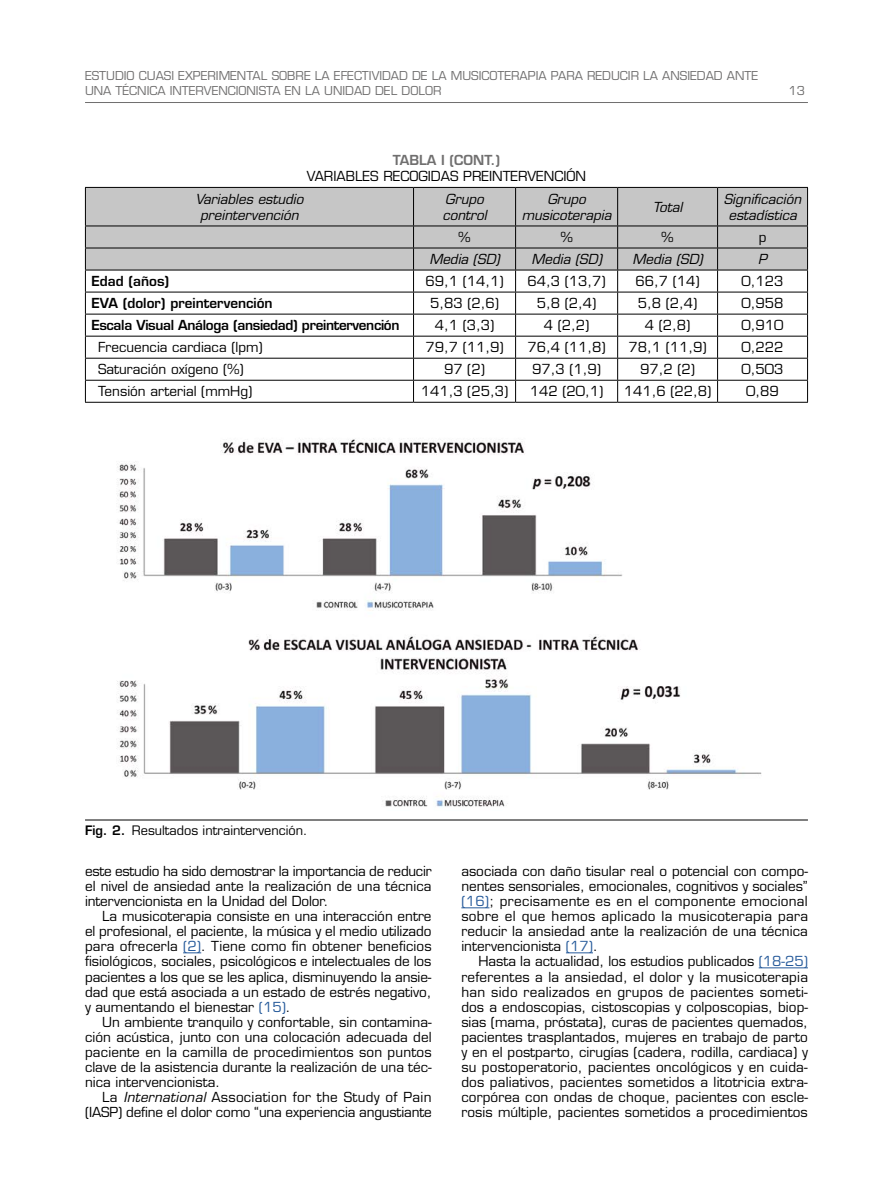
<style>
.page{position:relative;width:893px;height:1191px;background:#fff}
.page>*{position:absolute;margin:0;border:0;box-sizing:border-box;transform-origin:0 0}
.t1{font:13.5px/15px "Eurostile LT Std";color:#000;text-align:justify}
.t2{font:italic 13.5px/16.5px "Eurostile LT Std";color:#000;text-align:center}
.t3{font:600 13.5px "Eurostile LT Std";letter-spacing:-.025em;color:#000}
.t4{font:600 13.5px "Eurostile LT Std";color:#000}
.t5{font:600 13.5px "Eurostile LT Std";color:#706f6f}
.t6{font:12.75px "Eurostile LT Std";color:#000}
.t7{font:12px/15px "Eurostile LT Std";color:#706f6f}
.s1{font-weight:600}
.s2{color:#275b9b}
.s3{font-style:italic}
</style>
<div class="page">
<hr style="left:85px;top:102px;width:723px;height:1px;background:#706f6f">
<svg style="left:183px;top:952px;width:18px;height:1px"></svg>
<svg style="left:461px;top:907px;width:28px;height:1px"></svg>
<svg style="left:566px;top:952px;width:27px;height:1px"></svg>
<hr style="left:759px;top:967px;width:49px;height:1px;background:#275b9b">
<div style="left:86px;top:188px;width:721px;height:82px;background:#c6c6c6"></div>
<hr style="left:85px;top:187px;width:329px;height:1px;background:#000">
<hr style="left:85px;top:188px;width:1px;height:38px;background:#000">
<hr style="left:414px;top:187px;width:102px;height:1px;background:#000">
<hr style="left:413px;top:188px;width:1px;height:38px;background:#000">
<hr style="left:516px;top:187px;width:102px;height:1px;background:#000">
<hr style="left:515px;top:188px;width:1px;height:38px;background:#000">
<hr style="left:618px;top:187px;width:100px;height:1px;background:#000">
<hr style="left:617px;top:188px;width:1px;height:38px;background:#000">
<hr style="left:718px;top:187px;width:90px;height:1px;background:#000">
<hr style="left:717px;top:188px;width:1px;height:38px;background:#000">
<hr style="left:807px;top:188px;width:1px;height:38px;background:#000">
<hr style="left:85px;top:226px;width:329px;height:1px;background:#000">
<hr style="left:414px;top:226px;width:102px;height:1px;background:#000">
<hr style="left:516px;top:226px;width:102px;height:1px;background:#000">
<hr style="left:618px;top:226px;width:100px;height:1px;background:#000">
<hr style="left:718px;top:226px;width:90px;height:1px;background:#000">
<hr style="left:85px;top:248px;width:329px;height:1px;background:#000">
<hr style="left:414px;top:248px;width:102px;height:1px;background:#000">
<hr style="left:516px;top:248px;width:102px;height:1px;background:#000">
<hr style="left:618px;top:248px;width:100px;height:1px;background:#000">
<hr style="left:718px;top:248px;width:90px;height:1px;background:#000">
<hr style="left:85px;top:270px;width:329px;height:1px;background:#000">
<hr style="left:414px;top:270px;width:102px;height:1px;background:#000">
<hr style="left:516px;top:270px;width:102px;height:1px;background:#000">
<hr style="left:618px;top:270px;width:100px;height:1px;background:#000">
<hr style="left:718px;top:270px;width:90px;height:1px;background:#000">
<hr style="left:85px;top:292px;width:329px;height:1px;background:#000">
<hr style="left:414px;top:292px;width:102px;height:1px;background:#000">
<hr style="left:516px;top:292px;width:102px;height:1px;background:#000">
<hr style="left:618px;top:292px;width:100px;height:1px;background:#000">
<hr style="left:718px;top:292px;width:90px;height:1px;background:#000">
<hr style="left:85px;top:314px;width:329px;height:1px;background:#000">
<hr style="left:414px;top:314px;width:102px;height:1px;background:#000">
<hr style="left:516px;top:314px;width:102px;height:1px;background:#000">
<hr style="left:618px;top:314px;width:100px;height:1px;background:#000">
<hr style="left:718px;top:314px;width:90px;height:1px;background:#000">
<hr style="left:85px;top:336px;width:329px;height:1px;background:#000">
<hr style="left:414px;top:336px;width:102px;height:1px;background:#000">
<hr style="left:516px;top:336px;width:102px;height:1px;background:#000">
<hr style="left:618px;top:336px;width:100px;height:1px;background:#000">
<hr style="left:718px;top:336px;width:90px;height:1px;background:#000">
<hr style="left:85px;top:358px;width:329px;height:1px;background:#000">
<hr style="left:414px;top:358px;width:102px;height:1px;background:#000">
<hr style="left:516px;top:358px;width:102px;height:1px;background:#000">
<hr style="left:618px;top:358px;width:100px;height:1px;background:#000">
<hr style="left:718px;top:358px;width:90px;height:1px;background:#000">
<hr style="left:85px;top:380px;width:329px;height:1px;background:#000">
<svg style="left:85px;top:226px;width:1px;height:176px"></svg>
<hr style="left:414px;top:380px;width:102px;height:1px;background:#000">
<svg style="left:413px;top:226px;width:1px;height:176px"></svg>
<hr style="left:516px;top:380px;width:102px;height:1px;background:#000">
<svg style="left:515px;top:226px;width:1px;height:176px"></svg>
<hr style="left:618px;top:380px;width:100px;height:1px;background:#000">
<svg style="left:617px;top:226px;width:1px;height:176px"></svg>
<hr style="left:718px;top:380px;width:90px;height:1px;background:#000">
<svg style="left:717px;top:226px;width:1px;height:176px"></svg>
<svg style="left:807px;top:226px;width:1px;height:176px"></svg>
<hr style="left:85px;top:402px;width:329px;height:1px;background:#000">
<hr style="left:414px;top:402px;width:102px;height:1px;background:#000">
<hr style="left:516px;top:402px;width:102px;height:1px;background:#000">
<hr style="left:618px;top:402px;width:100px;height:1px;background:#000">
<hr style="left:718px;top:402px;width:90px;height:1px;background:#000">
<img style="left:117px;top:439px;width:645px;height:368px">
<hr style="left:85px;top:819px;width:723px;height:1px;background:#000">
<p class="t7" style="left:85px;top:68px;width:675px">ESTUDIO CUASI EXPERIMENTAL SOBRE LA EFECTIVIDAD DE LA MUSICOTERAPIA PARA REDUCIR LA ANSIEDAD ANTE<br>UNA TÉCNICA INTERVENCIONISTA EN LA UNIDAD DEL DOLOR</p>
<p class="t5" style="left:393px;top:151px;width:109px">TABLA I (CONT.)</p>
<p class="t1" style="left:307px;top:169px;width:281px">VARIABLES RECOGIDAS PREINTERVENCIÓN</p>
<p class="t7" style="left:788px;top:83px;width:18px">13</p>
<p class="t2" style="left:195px;top:191px;width:110px">Variables estudio preintervención</p>
<p class="t2" style="left:442px;top:191px;width:46px;text-align:left">Grupo control</p>
<p class="t2" style="left:522px;top:191px;width:91px">Grupo musicoterapia</p>
<p class="t2" style="left:653px;top:199px;width:31px">Total</p>
<p class="t2" style="left:724px;top:191px;width:79px">Significación estadística</p>
<p class="t1" style="left:459px;top:230px;width:13px">%</p>
<p class="t1" style="left:561px;top:230px;width:13px">%</p>
<p class="t1" style="left:662px;top:230px;width:13px">%</p>
<p class="t1" style="left:759px;top:230px;width:9px">p</p>
<p class="t2" style="left:429px;top:251px;width:72px">Media (SD)</p>
<p class="t2" style="left:531px;top:251px;width:72px">Media (SD)</p>
<p class="t2" style="left:632px;top:251px;width:72px">Media (SD)</p>
<p class="t2" style="left:758px;top:251px;width:10px">P</p>
<p class="t4" style="left:91px;top:273px;width:79px">Edad (años)</p>
<p class="t1" style="left:425px;top:274px;width:80px">69,1 (14,1)</p>
<p class="t1" style="left:527px;top:274px;width:80px">64,3 (13,7)</p>
<p class="t1" style="left:635px;top:274px;width:66px">66,7 (14)</p>
<p class="t1" style="left:742px;top:274px;width:43px">0,123</p>
<p class="t4" style="left:91px;top:295px;width:183px">EVA (dolor) preintervención</p>
<p class="t1" style="left:430px;top:296px;width:70px">5,83 (2,6)</p>
<p class="t1" style="left:537px;top:296px;width:61px">5,8 (2,4)</p>
<p class="t1" style="left:638px;top:296px;width:61px">5,8 (2,4)</p>
<p class="t1" style="left:742px;top:296px;width:43px">0,958</p>
<p class="t3" style="left:91px;top:317px;width:310px">Escala Visual Análoga (ansiedad) preintervención</p>
<p class="t1" style="left:435px;top:318px;width:61px">4,1 (3,3)</p>
<p class="t1" style="left:544px;top:318px;width:47px">4 (2,2)</p>
<p class="t1" style="left:645px;top:318px;width:47px">4 (2,8)</p>
<p class="t1" style="left:742px;top:318px;width:43px">0,910</p>
<p class="t1" style="left:98px;top:340px;width:166px">Frecuencia cardiaca (lpm)</p>
<p class="t1" style="left:425px;top:340px;width:80px">79,7 (11,9)</p>
<p class="t1" style="left:527px;top:340px;width:80px">76,4 (11,8)</p>
<p class="t1" style="left:628px;top:340px;width:80px">78,1 (11,9)</p>
<p class="t1" style="left:742px;top:340px;width:43px">0,222</p>
<p class="t1" style="left:98px;top:362px;width:147px">Saturación oxígeno (%)</p>
<p class="t1" style="left:444px;top:362px;width:43px">97 (2)</p>
<p class="t1" style="left:532px;top:362px;width:70px">97,3 (1,9)</p>
<p class="t1" style="left:640px;top:362px;width:56px">97,2 (2)</p>
<p class="t1" style="left:742px;top:362px;width:43px">0,503</p>
<p class="t1" style="left:98px;top:384px;width:156px">Tensión arterial (mmHg)</p>
<p class="t1" style="left:421px;top:384px;width:89px">141,3 (25,3)</p>
<p class="t1" style="left:530px;top:384px;width:75px">142 (20,1)</p>
<p class="t1" style="left:624px;top:384px;width:89px">141,6 (22,8)</p>
<p class="t1" style="left:746px;top:384px;width:34px">0,89</p>
<p class="t6" style="left:85px;top:823px;width:224px"><span class="s1">Fig. 2.</span> Resultados intraintervención.</p>
<p class="t1" style="left:85px;top:864px;width:348px">este estudio ha sido demostrar la importancia de reducir el nivel de ansiedad ante la realización de una técnica intervencionista en la Unidad del Dolor.</p>
<p class="t1" style="left:85px;top:909px;width:348px;text-indent:17px">La musicoterapia consiste en una interacción entre el profesional, el paciente, la música y el medio utilizado para ofrecerla <span class="s2">(2)</span>. Tiene como fin obtener beneficios fisiológicos, sociales, psicológicos e intelectuales de los pacientes a los que se les aplica, disminuyendo la ansie&shy;dad que está asociada a un estado de estrés negativo, y aumentando el bienestar <span class="s2">(15)</span>.</p>
<p class="t1" style="left:85px;top:1014px;width:348px;text-indent:17px">Un ambiente tranquilo y confortable, sin contamina&shy;ción acústica, junto con una colocación adecuada del paciente en la camilla de procedimientos son puntos clave de la asistencia durante la realización de una téc&shy;nica intervencionista.</p>
<p class="t1" style="left:85px;top:1089px;width:348px;text-align:right">La <span class="s3">International</span> Association for the Study of Pain (IASP) define el dolor como “una experiencia angustiante</p>
<p class="t1" style="left:461px;top:864px;width:348px">asociada con daño tisular real o potencial con compo&shy;nentes sensoriales, emocionales, cognitivos y sociales” <span class="s2">(16)</span>; precisamente es en el componente emocional sobre el que hemos aplicado la musicoterapia para reducir la ansiedad ante la realización de una técnica intervencionista <span class="s2">(17)</span>.</p>
<p class="t1" style="left:461px;top:954px;width:348px;text-indent:17px">Hasta la actualidad, los estudios publicados <span class="s2">(18-25) </span>referentes a la ansiedad, el dolor y la musicoterapia han sido realizados en grupos de pacientes someti&shy;dos a endoscopias, cistoscopias y colposcopias, biop&shy;sias (mama, próstata), curas de pacientes quemados, pacientes trasplantados, mujeres en trabajo de parto y en el postparto, cirugías (cadera, rodilla, cardiaca) y su postoperatorio, pacientes oncológicos y en cuida&shy;dos paliativos, pacientes sometidos a litotricia extra&shy;corpórea con ondas de choque, pacientes con escle&shy;rosis múltiple, pacientes sometidos a procedimientos</p>
</div>
